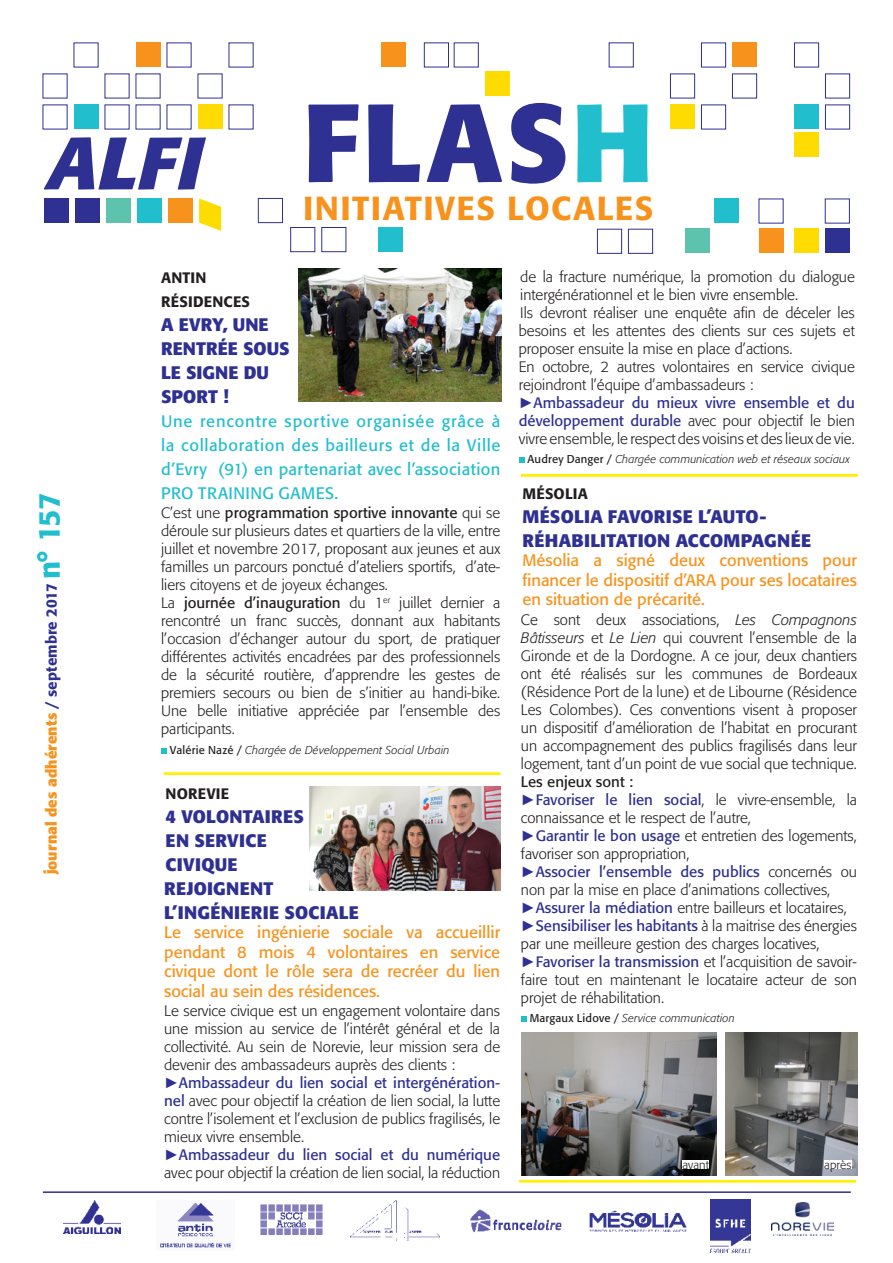
<style>
.page{position:relative;width:893px;height:1263px;background:#fff}
.page>*{position:absolute;margin:0;border:0;box-sizing:border-box;transform-origin:0 0}
.t1{font:700 109.5px "Formata";letter-spacing:.025em;color:#2e3092}
.t2{font:500 33px "Formata";letter-spacing:.045em;color:#f7931d}
.Chapô_courant{font:700 18px/24px "Formata";letter-spacing:.015em;color:#2e3092}
.titre_2_bdcasse_-ita{font:700 18px/24px "Formata";color:#2e3092}
.Textes_c_8{font:16.5px/19.5px "Formata";color:#f7931d;text-align:justify}
.Chapô_courant-2{font:16.5px/24px "Formata";letter-spacing:.025em;color:#21bece;text-align:justify}
.Textes_c_8-2{font:300 15px/18px "Formata";color:#231f20}
.Normal__Web{font:300 15px/18px "Formata";color:#231f20;text-align:justify}
.t3{font:700 15px "Formata";letter-spacing:.005em;color:#f7931d}
.logos_tête_article{font:500 15px/24px "Formata";letter-spacing:.015em;color:#231f20}
.Textes_c_8-3{font:15px "Formata";color:#231f20}
.t4{font:300 12px "Formata";color:#231f20}
.Normal__Web-2{font:italic 300 11.25px "Formata";letter-spacing:.015em;color:#231f20}
.s1{font-weight:500;color:#2e3092}
.s2{font-weight:500;font-size:30px;color:#21bece}
.s3{color:#21bece}
.s4{font-weight:400}
.s5{font-weight:400;font-style:normal}
.s6{font-family:"Arial";font-weight:400;color:#2e3092}
.s7{font-weight:400;color:#2e3092}
.s8{font-style:italic}
</style>
<div class="page">
<hr style="left:519px;top:1180px;width:337px;height:2px;background:#fff101">
<svg style="left:519px;top:458px;width:5px;height:5px"></svg>
<hr style="left:164px;top:773px;width:336px;height:2px;background:#fff101">
<svg style="left:161px;top:748px;width:6px;height:6px"></svg>
<img style="left:711px;top:1199px;width:40px;height:55px">
<img style="left:299px;top:268px;width:203px;height:134px">
<svg style="left:521px;top:1016px;width:5px;height:6px"></svg>
<hr style="left:521px;top:474px;width:336px;height:2px;background:#fff101">
<img style="left:309px;top:786px;width:192px;height:104px">
<img style="left:725px;top:1032px;width:132px;height:143px">
<img style="left:522px;top:1032px;width:194px;height:143px">
<div style="left:682px;top:1160px;width:27px;height:9px;background:#fff"></div>
<div style="left:824px;top:1160px;width:27px;height:9px;background:#fff"></div>
<svg style="left:794px;top:42px;width:56px;height:88px"></svg>
<div style="left:424px;top:43px;width:25px;height:24px;background:#fff;border:1px solid #2e3092"></div>
<div style="left:794px;top:105px;width:25px;height:24px;background:#21bece"></div>
<div style="left:485px;top:71px;width:25px;height:24px;background:#ffdc01"></div>
<div style="left:382px;top:43px;width:24px;height:24px;background:#f7931d"></div>
<svg style="left:42px;top:42px;width:181px;height:88px"></svg>
<svg style="left:670px;top:42px;width:87px;height:88px"></svg>
<div style="left:198px;top:105px;width:24px;height:24px;background:#ffdc01"></div>
<div style="left:670px;top:105px;width:25px;height:24px;background:#ffdc01"></div>
<div style="left:714px;top:198px;width:25px;height:25px;background:#21bece"></div>
<div style="left:825px;top:229px;width:24px;height:24px;background:#2e3092"></div>
<div style="left:686px;top:229px;width:24px;height:24px;background:#5dc3ad"></div>
<div style="left:794px;top:229px;width:24px;height:24px;background:#ffdc01"></div>
<div style="left:760px;top:229px;width:24px;height:24px;background:#f7931d"></div>
<div style="left:44px;top:198px;width:24px;height:25px;background:#2e3092"></div>
<div style="left:75px;top:198px;width:24px;height:25px;background:#2e3092"></div>
<div style="left:106px;top:198px;width:24px;height:25px;background:#5dc3ad"></div>
<div style="left:137px;top:198px;width:24px;height:25px;background:#21bece"></div>
<div style="left:168px;top:198px;width:24px;height:25px;background:#f7931d"></div>
<svg style="left:199px;top:198px;width:22px;height:33px"></svg>
<svg style="left:44px;top:137px;width:162px;height:53px"></svg>
<div style="left:794px;top:132px;width:24px;height:25px;background:#ffdc01"></div>
<div style="left:825px;top:199px;width:25px;height:24px;background:#fff;border:1px solid #2e3092"></div>
<div style="left:628px;top:229px;width:25px;height:25px;background:#fff;border:1px solid #2e3092"></div>
<div style="left:597px;top:229px;width:25px;height:25px;background:#fff;border:1px solid #2e3092"></div>
<hr style="left:43px;top:1191px;width:808px;height:2px;background:#2e3092">
<img style="left:64px;top:1201px;width:57px;height:32px">
<img style="left:470px;top:1209px;width:92px;height:24px">
<img style="left:260px;top:1204px;width:63px;height:30px">
<img style="left:350px;top:1200px;width:89px;height:40px">
<img style="left:160px;top:1203px;width:71px;height:45px">
<div style="left:290px;top:227px;width:25px;height:25px;background:#fff;border:1px solid #2e3092"></div>
<div style="left:321px;top:227px;width:25px;height:25px;background:#fff;border:1px solid #2e3092"></div>
<div style="left:378px;top:227px;width:25px;height:25px;background:#21bece"></div>
<div style="left:258px;top:198px;width:25px;height:25px;background:#fff;border:1px solid #2e3092"></div>
<img style="left:771px;top:1202px;width:62px;height:33px">
<img style="left:589px;top:1210px;width:98px;height:22px">
<p class="t3" style="left:42px;top:874px;width:383px;rotate:-90deg">journal des adhérents <span class="s1">/ septembre 2017</span> <span class="s2">n° 157</span></p>
<p class="t1" style="left:303px;top:75px;width:352px">FLAS<span class="s3">H</span></p>
<p class="t2" style="left:303px;top:188px;width:352px">INITIATIVES LOCALES</p>
<p class="logos_tête_article" style="left:161px;top:265px;width:90px">ANTIN<br>RÉSIDENCES</p>
<p class="titre_2_bdcasse_-ita" style="left:161px;top:312px;width:130px">A EVRY, UNE<br>RENTRÉE SOUS<br>LE SIGNE DU<br>SPORT !</p>
<p class="Chapô_courant-2" style="left:161px;top:409px;width:341px">Une rencontre sportive organisée grâce à la collaboration des bailleurs et de la Ville d’Evry (91) en partenariat avec l’association</p>
<p class="Chapô_courant-2" style="left:161px;top:481px;width:179px">PRO TRAINING GAMES.</p>
<p class="Normal__Web" style="left:161px;top:504px;width:341px">C’est une <span class="s4">programmation sportive innovante</span> qui se déroule sur plusieurs dates et quartiers de la ville, entre juillet et novembre 2017, proposant aux jeunes et aux familles un parcours ponctué d’ateliers sportifs, d’ate&shy;liers citoyens et de joyeux échanges.</p>
<p class="Normal__Web" style="left:161px;top:594px;width:341px">La <span class="s4">journée d’inauguration</span> du 1<sup>er</sup> juillet dernier a rencontré un franc succès, donnant aux habitants l’occasion d’échanger autour du sport, de pratiquer différentes activités encadrées par des professionnels de la sécurité routière, d’apprendre les gestes de premiers secours ou bien de s’initier au handi-bike.<br>Une belle initiative appréciée par l’ensemble des participants.</p>
<p class="Normal__Web-2" style="left:170px;top:743px;width:281px"><span class="s5">Valérie Nazé /</span> Chargée de Développement Social Urbain</p>
<p class="logos_tête_article" style="left:166px;top:781px;width:65px">NOREVIE</p>
<p class="Chapô_courant" style="left:164px;top:804px;width:196px">4 VOLONTAIRES<br>EN SERVICE<br>CIVIQUE<br>REJOIGNENT<br>L’INGÉNIERIE SOCIALE</p>
<p class="Textes_c_8" style="left:164px;top:922px;width:338px">Le service ingénierie sociale va accueillir pendant 8 mois 4 volontaires en service civique dont le rôle sera de recréer du lien social au sein des résidences.</p>
<p class="Textes_c_8-2" style="left:164px;top:1002px;width:338px;text-align:justify">Le service civique est un engagement volontaire dans une mission au service de l’intérêt général et de la collectivité. Au sein de Norevie, leur mission sera de devenir des ambassadeurs auprès des clients :</p>
<p class="Textes_c_8-2" style="left:164px;top:1074px;width:338px;text-align:justify"><span class="s6">►</span><span class="s7">Ambassadeur du lien social et intergénération&shy;nel</span> avec pour objectif la création de lien social, la lutte contre l’isolement et l’exclusion de publics fragilisés, le mieux vivre ensemble.</p>
<p class="Textes_c_8-2" style="left:164px;top:1146px;width:338px"><span class="s6">►</span><span class="s7">Ambassadeur du lien social et du numérique </span>avec pour objectif la création de lien social, la réduction</p>
<p class="Textes_c_8-2" style="left:520px;top:268px;width:336px">de la fracture numérique, la promotion du dialogue intergénérationnel et le bien vivre ensemble.</p>
<p class="Textes_c_8-2" style="left:519px;top:304px;width:337px;text-align:justify">Ils devront réaliser une enquête afin de déceler les besoins et les attentes des clients sur ces sujets et proposer ensuite la mise en place d’actions.</p>
<p class="Textes_c_8-2" style="left:519px;top:358px;width:338px">En octobre, 2 autres volontaires en service civique rejoindront l’équipe d’ambassadeurs :</p>
<p class="Textes_c_8-2" style="left:519px;top:394px;width:338px;text-align:justify"><span class="s6">►</span><span class="s7">Ambassadeur du mieux vivre ensemble et du développement durable</span> avec pour objectif le bien vivre ensemble, le respect des voisins et des lieux de vie.</p>
<p class="Normal__Web-2" style="left:528px;top:453px;width:324px"><span class="s5">Audrey Danger /</span> Chargée communication web et réseaux sociaux</p>
<p class="logos_tête_article" style="left:522px;top:481px;width:67px">MÉSOLIA</p>
<p class="Chapô_courant" style="left:522px;top:504px;width:290px">MÉSOLIA FAVORISE L’AUTO-<br>RÉHABILITATION ACCOMPAGNÉE</p>
<p class="Textes_c_8" style="left:522px;top:550px;width:336px">Mésolia a signé deux conventions pour financer le dispositif d’ARA pour ses locataires en situation de précarité.</p>
<p class="Textes_c_8-2" style="left:521px;top:610px;width:338px;text-align:justify">Ce sont deux associations, <span class="s8">Les Compagnons Bâtisseurs</span> et <span class="s8">Le Lien</span> qui couvrent l’ensemble de la Gironde et de la Dordogne. A ce jour, deux chantiers ont été réalisés sur les communes de Bordeaux (Résidence Port de la lune) et de Libourne (Résidence Les Colombes). Ces conventions visent à proposer un dispositif d’amélioration de l’habitat en procurant un accompagnement des publics fragilisés dans leur logement, tant d’un point de vue social que technique.</p>
<p class="Textes_c_8-3" style="left:521px;top:772px;width:114px">Les enjeux sont :</p>
<p class="Textes_c_8-2" style="left:521px;top:790px;width:337px"><span class="s6">►</span><span class="s7">Favoriser le lien social</span>, le vivre-ensemble, la connaissance et le respect de l’autre,</p>
<p class="Textes_c_8-2" style="left:521px;top:826px;width:338px"><span class="s6">►</span><span class="s7">Garantir le bon usage</span> et entretien des logements, favoriser son appropriation,</p>
<p class="Textes_c_8-2" style="left:521px;top:862px;width:337px"><span class="s6">►</span><span class="s7">Associer l’ensemble des publics</span> concernés ou non par la mise en place d’animations collectives,</p>
<p class="Textes_c_8-2" style="left:521px;top:898px;width:327px"><span class="s6">►</span><span class="s7">Assurer la médiation</span> entre bailleurs et locataires,</p>
<p class="Textes_c_8-2" style="left:521px;top:916px;width:338px"><span class="s6">►</span><span class="s7">Sensibiliser les habitants</span> à la maitrise des énergies par une meilleure gestion des charges locatives,</p>
<p class="Textes_c_8-2" style="left:521px;top:952px;width:338px;text-align:justify"><span class="s6">►</span><span class="s7">Favoriser la transmission</span> et l’acquisition de savoir&shy;faire tout en maintenant le locataire acteur de son projet de réhabilitation.</p>
<p class="Normal__Web-2" style="left:530px;top:1011px;width:207px"><span class="s5">Margaux Lidove /</span> Service communication</p>
<p class="t4" style="left:682px;top:1157px;width:28px">avant</p>
<p class="t4" style="left:824px;top:1157px;width:29px">après</p>
</div>
